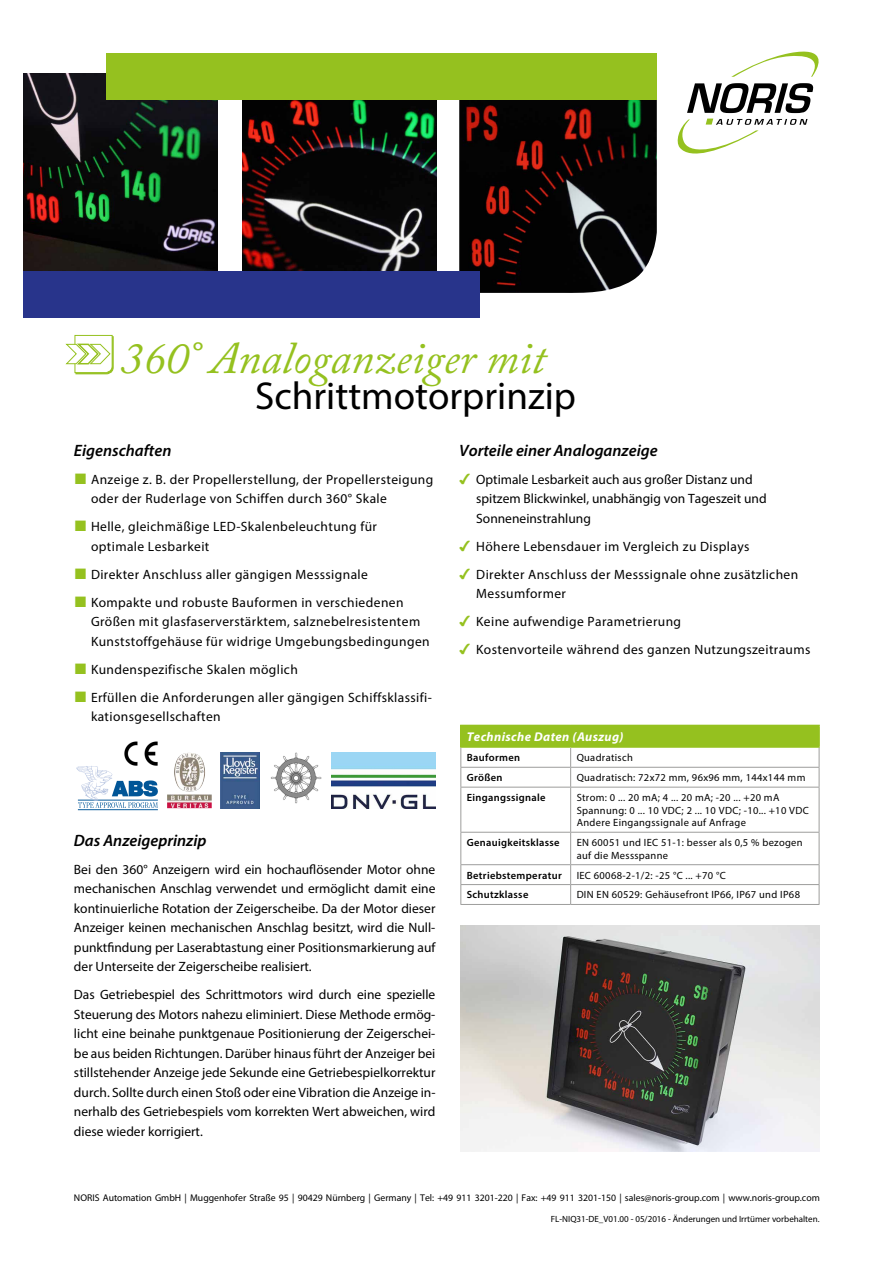
<style>
.page{position:relative;width:893px;height:1263px;background:#fff}
.page>*{position:absolute;margin:0;border:0;box-sizing:border-box;transform-origin:0 0}
.t1{font:italic 45px "Adobe Caslon Pro";color:#95c11f}
.t2{font:39px "Myriad Pro";color:#000}
.t3{font:italic 600 16.5px "Myriad Pro";color:#000}
.t4{font:13.5px/19.5px "Myriad Pro";letter-spacing:.03em;color:#000}
.t5{font:13.5px/19.5px "Myriad Pro";color:#000}
.t6{font:italic 700 12.75px "Myriad Pro";letter-spacing:.03em;color:#fff}
.t7{font:10.5px/12.6px "Myriad Pro";letter-spacing:.03em;color:#000}
.t8{font:600 10.5px "Myriad Pro";letter-spacing:.03em;color:#000}
.t9{font:9.75px "Myriad Pro";color:#000}
.t10{font:9px "Myriad Pro";color:#000}
.s1{font-family:"Arial";font-size:22.5px;color:#95c11f}
.s2{font-family:"Arial Unicode MS";color:#95c11f}
</style>
<div class="page">
<svg style="left:731px;top:51px;width:88px;height:26px"></svg>
<svg style="left:677px;top:119px;width:130px;height:35px"></svg>
<svg style="left:687px;top:83px;width:126px;height:30px"></svg>
<svg style="left:65px;top:335px;width:49px;height:40px"></svg>
<div style="left:461px;top:725px;width:358px;height:22px;background:#95c11f"></div>
<hr style="left:460px;top:725px;width:111px;height:1px;background:#95c11f">
<hr style="left:460px;top:726px;width:2px;height:20px;background:#95c11f">
<hr style="left:571px;top:725px;width:249px;height:1px;background:#95c11f">
<hr style="left:818px;top:726px;width:2px;height:20px;background:#95c11f">
<hr style="left:460px;top:746px;width:111px;height:2px;background:#95c11f">
<hr style="left:571px;top:746px;width:249px;height:2px;background:#95c11f">
<hr style="left:460px;top:767px;width:111px;height:1px;background:#9d9d9c">
<svg style="left:460px;top:748px;width:1px;height:39px"></svg>
<hr style="left:571px;top:767px;width:248px;height:1px;background:#9d9d9c">
<svg style="left:570px;top:748px;width:1px;height:39px"></svg>
<svg style="left:819px;top:748px;width:1px;height:39px"></svg>
<hr style="left:460px;top:787px;width:111px;height:1px;background:#9d9d9c">
<hr style="left:460px;top:787px;width:1px;height:45px;background:#9d9d9c">
<hr style="left:571px;top:787px;width:248px;height:1px;background:#9d9d9c">
<hr style="left:570px;top:787px;width:1px;height:45px;background:#9d9d9c">
<hr style="left:819px;top:787px;width:1px;height:45px;background:#9d9d9c">
<hr style="left:460px;top:832px;width:111px;height:1px;background:#9d9d9c">
<hr style="left:460px;top:832px;width:1px;height:32px;background:#9d9d9c">
<hr style="left:571px;top:832px;width:248px;height:1px;background:#9d9d9c">
<hr style="left:570px;top:832px;width:1px;height:32px;background:#9d9d9c">
<hr style="left:819px;top:832px;width:1px;height:32px;background:#9d9d9c">
<hr style="left:460px;top:864px;width:111px;height:1px;background:#9d9d9c">
<hr style="left:571px;top:864px;width:248px;height:1px;background:#9d9d9c">
<hr style="left:460px;top:884px;width:111px;height:1px;background:#9d9d9c">
<svg style="left:460px;top:865px;width:1px;height:39px"></svg>
<hr style="left:571px;top:884px;width:248px;height:1px;background:#9d9d9c">
<svg style="left:570px;top:865px;width:1px;height:39px"></svg>
<svg style="left:819px;top:865px;width:1px;height:39px"></svg>
<hr style="left:460px;top:904px;width:111px;height:1px;background:#9d9d9c">
<hr style="left:571px;top:904px;width:248px;height:1px;background:#9d9d9c">
<img style="left:459px;top:99px;width:198px;height:194px">
<hr style="left:78px;top:809px;width:80px;height:1px;background:#005597">
<svg style="left:76px;top:766px;width:82px;height:42px"></svg>
<img style="left:174px;top:753px;width:31px;height:39px">
<img style="left:220px;top:753px;width:40px;height:55px">
<img style="left:271px;top:753px;width:51px;height:51px">
<img style="left:332px;top:753px;width:104px;height:55px">
<img style="left:123px;top:741px;width:35px;height:26px">
<img style="left:460px;top:926px;width:359px;height:225px">
<img style="left:24px;top:74px;width:194px;height:197px">
<img style="left:242px;top:99px;width:194px;height:172px">
<div style="left:106px;top:53px;width:551px;height:46px;background:#95c11f"></div>
<div style="left:24px;top:271px;width:456px;height:47px;background:#28348b"></div>
<h1 class="t1" style="left:121px;top:331px;width:426px">360° Analoganzeiger mit</h1>
<h2 class="t2" style="left:255px;top:372px;width:322px">Schrittmotorprinzip</h2>
<p class="t3" style="left:74px;top:440px;width:99px">Eigenschaften</p>
<p class="t4" style="left:91px;top:469px;width:344px;text-indent:-17px"><span class="s1">■</span> Anzeige z. B. der Propellerstellung, der Propellersteigung oder der Ruderlage von Schiffen durch 360° Skale</p>
<p class="t4" style="left:91px;top:517px;width:287px;text-indent:-17px"><span class="s1">■</span> Helle, gleichmäßige LED-Skalenbeleuchtung für optimale Lesbarkeit</p>
<p class="t4" style="left:74px;top:564px;width:295px"><span class="s1">■</span> Direkter Anschluss aller gängigen Messsignale</p>
<p class="t4" style="left:91px;top:592px;width:340px;text-indent:-17px"><span class="s1">■</span> Kompakte und robuste Bauformen in verschiedenen<br>Größen mit glasfaserverstärktem, salznebelresistentem<br>Kunststoffgehäuse für widrige Umgebungsbedingungen</p>
<p class="t4" style="left:74px;top:659px;width:225px"><span class="s1">■</span> Kundenspezifische Skalen möglich</p>
<p class="t4" style="left:91px;top:687px;width:342px;text-indent:-17px"><span class="s1">■</span> Erfüllen die Anforderungen aller gängigen Schiffsklassifi&shy;kationsgesellschaften</p>
<p class="t3" style="left:74px;top:830px;width:134px">Das Anzeigeprinzip</p>
<p class="t4" style="left:74px;top:859px;width:363px;text-align:justify">Bei den 360° Anzeigern wird ein hochauflösender Motor ohne mechanischen Anschlag verwendet und ermöglicht damit eine kontinuierliche Rotation der Zeigerscheibe. Da der Motor dieser Anzeiger keinen mechanischen Anschlag besitzt, wird die Null&shy;punktfindung per Laserabtastung einer Positionsmarkierung auf der Unterseite der Zeigerscheibe realisiert.</p>
<p class="t4" style="left:74px;top:985px;width:363px;text-align:justify">Das Getriebespiel des Schrittmotors wird durch eine spezielle Steuerung des Motors nahezu eliminiert. Diese Methode ermög&shy;licht eine beinahe punktgenaue Positionierung der Zeigerschei&shy;be aus beiden Richtungen. Darüber hinaus führt der Anzeiger bei stillstehender Anzeige jede Sekunde eine Getriebespielkorrektur durch. Sollte durch einen Stoß oder eine Vibration die Anzeige in&shy;nerhalb des Getriebespiels vom korrekten Wert abweichen, wird diese wieder korrigiert.</p>
<p class="t3" style="left:459px;top:440px;width:200px">Vorteile einer Analoganzeige</p>
<p class="t5" style="left:476px;top:469px;width:292px;text-indent:-17px"><span class="s2">✔</span> Optimale Lesbarkeit auch aus großer Distanz und spitzem Blickwinkel, unabhängig von Tageszeit und<br>Sonneneinstrahlung</p>
<p class="t4" style="left:459px;top:536px;width:292px"><span class="s2">✔</span> Höhere Lebensdauer im Vergleich zu Displays</p>
<p class="t4" style="left:476px;top:564px;width:323px;text-indent:-17px"><span class="s2">✔</span> Direkter Anschluss der Messsignale ohne zusätzlichen<br>Messumformer</p>
<p class="t4" style="left:459px;top:612px;width:223px"><span class="s2">✔</span> Keine aufwendige Parametrierung</p>
<p class="t4" style="left:459px;top:640px;width:353px"><span class="s2">✔</span> Kostenvorteile während des ganzen Nutzungszeitraums</p>
<p class="t6" style="left:467px;top:728px;width:158px">Technische Daten (Auszug)</p>
<p class="t8" style="left:467px;top:751px;width:55px">Bauformen</p>
<p class="t7" style="left:577px;top:751px;width:58px">Quadratisch</p>
<p class="t8" style="left:467px;top:771px;width:37px">Größen</p>
<p class="t7" style="left:577px;top:771px;width:230px">Quadratisch: 72x72 mm, 96x96 mm, 144x144 mm</p>
<p class="t8" style="left:467px;top:791px;width:80px">Eingangssignale</p>
<p class="t7" style="left:577px;top:791px;width:234px">Strom: 0 ... 20 mA; 4 ... 20 mA; -20 ... +20 mA<br>Spannung: 0 ... 10 VDC; 2 ... 10 VDC; -10... +10 VDC<br>Andere Eingangssignale auf Anfrage</p>
<p class="t8" style="left:467px;top:836px;width:94px">Genauigkeitsklasse</p>
<p class="t7" style="left:577px;top:836px;width:228px">EN 60051 und IEC 51-1: besser als 0,5 % bezogen auf die Messspanne</p>
<p class="t8" style="left:467px;top:868px;width:96px">Betriebstemperatur</p>
<p class="t7" style="left:577px;top:868px;width:151px">IEC 60068-2-1/2: -25 °C ... +70 °C</p>
<p class="t8" style="left:467px;top:888px;width:63px">Schutzklasse</p>
<p class="t7" style="left:577px;top:888px;width:225px">DIN EN 60529: Gehäusefront IP66, IP67 und IP68</p>
<p class="t9" style="left:74px;top:1191px;width:747px">NORIS Automation GmbH | Muggenhofer Straße 95 | 90429 Nürnberg | Germany | Tel: +49 911 3201-220 | Fax: +49 911 3201-150 | sales@noris-group.com | www.noris-group.com</p>
<p class="t10" style="left:551px;top:1214px;width:270px">FL-NIQ31-DE_V01.00 - 05/2016 - Änderungen und Irrtümer vorbehalten.</p>
</div>
